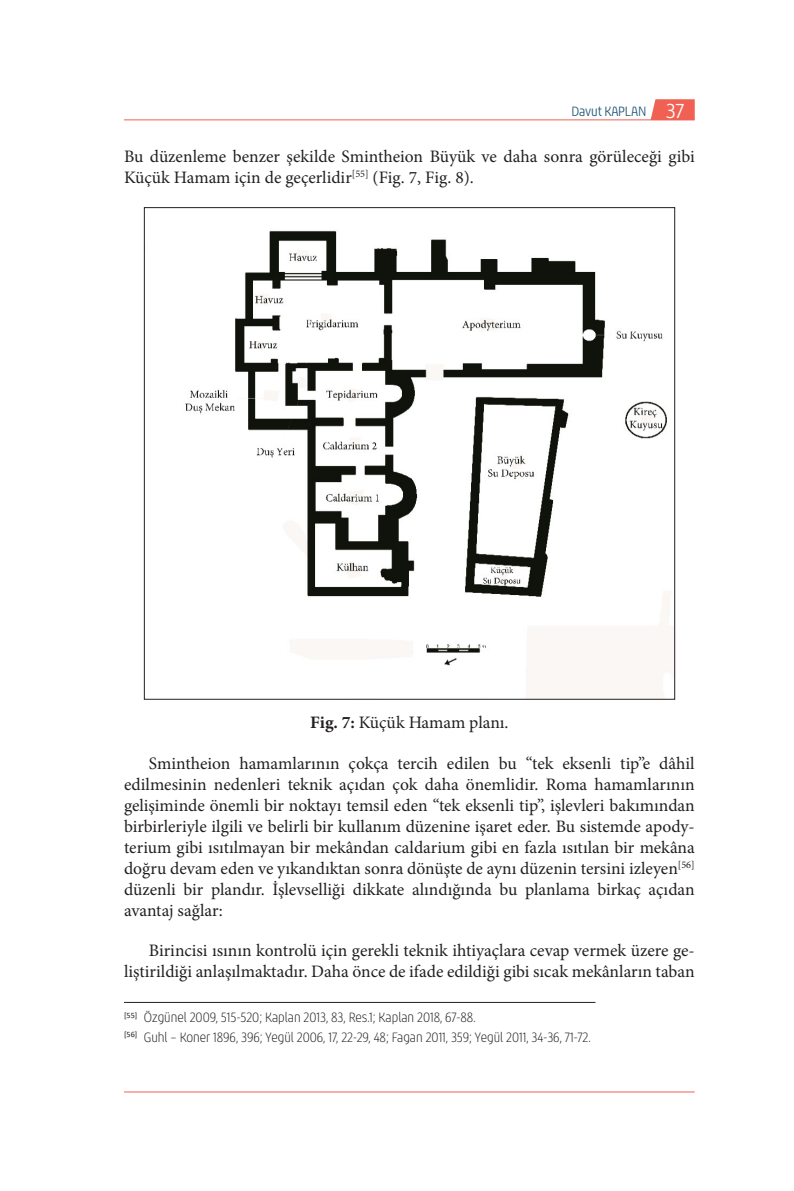
<style>
.page{position:relative;width:794px;height:1191px;background:#fff}
.page>*{position:absolute;margin:0;border:0;box-sizing:border-box;transform-origin:0 0}
.Anan_Metin{font:17.5px/21px "Minion Pro";color:#231f20}
.DIPNOT{font:14px "Chypre Con Thi";color:#231f20}
.t1{font:14px "Chypre Con Boo";letter-spacing:-.01em;color:#275a77}
.s1{font-family:"Chypre Nor Boo";font-size:21px;color:#fff}
.s2{font-weight:700}
</style>
<div class="page">
<hr style="left:124px;top:1091px;width:570px;height:1px;background:#f16153">
<svg style="left:650px;top:99px;width:44px;height:21px"></svg>
<hr style="left:124px;top:120px;width:570px;height:1px;background:#f16153">
<hr style="left:124px;top:1002px;width:471px;height:1px;background:#231f20">
<img style="left:185px;top:230px;width:488px;height:467px">
<p class="t1" style="left:571px;top:103px;width:114px">Davut KAPLAN <span class="s1">37</span></p>
<p class="Anan_Metin" style="left:124px;top:146px;width:572px">Bu düzenleme benzer şekilde Smintheion Büyük ve daha sonra görüleceği gibi<br>Küçük Hamam için de geçerlidir<sup>[55]</sup> (Fig. 7, Fig. 8).</p>
<p class="Anan_Metin" style="left:310px;top:711px;width:200px"><span class="s2">Fig. 7:</span> Küçük Hamam planı.</p>
<p class="Anan_Metin" style="left:124px;top:752px;width:572px;text-align:justify;text-indent:25px">Smintheion hamamlarının çokça tercih edilen bu “tek eksenli tip”e dâhil edilmesinin nedenleri teknik açıdan çok daha önemlidir. Roma hamamlarının gelişiminde önemli bir noktayı temsil eden “tek eksenli tip”, işlevleri bakımından birbirleriyle ilgili ve belirli bir kullanım düzenine işaret eder. Bu sistemde apody&shy;terium gibi ısıtılmayan bir mekândan caldarium gibi en fazla ısıtılan bir mekâna doğru devam eden ve yıkandıktan sonra dönüşte de aynı düzenin tersini izleyen<sup>[56] </sup>düzenli bir plandır. İşlevselliği dikkate alındığında bu planlama birkaç açıdan avantaj sağlar:</p>
<p class="Anan_Metin" style="left:124px;top:940px;width:572px;text-align:right">Birincisi ısının kontrolü için gerekli teknik ihtiyaçlara cevap vermek üzere ge&shy;liştirildiği anlaşılmaktadır. Daha önce de ifade edildiği gibi sıcak mekânların taban</p>
<p class="DIPNOT" style="left:124px;top:1009px;width:353px"><sup>[55]</sup> Özgünel 2009, 515-520; Kaplan 2013, 83, Res.1; Kaplan 2018, 67-88.</p>
<p class="DIPNOT" style="left:124px;top:1029px;width:468px"><sup>[56]</sup> Guhl – Koner 1896, 396; Yegül 2006, 17, 22-29, 48; Fagan 2011, 359; Yegül 2011, 34-36, 71-72.</p>
</div>
